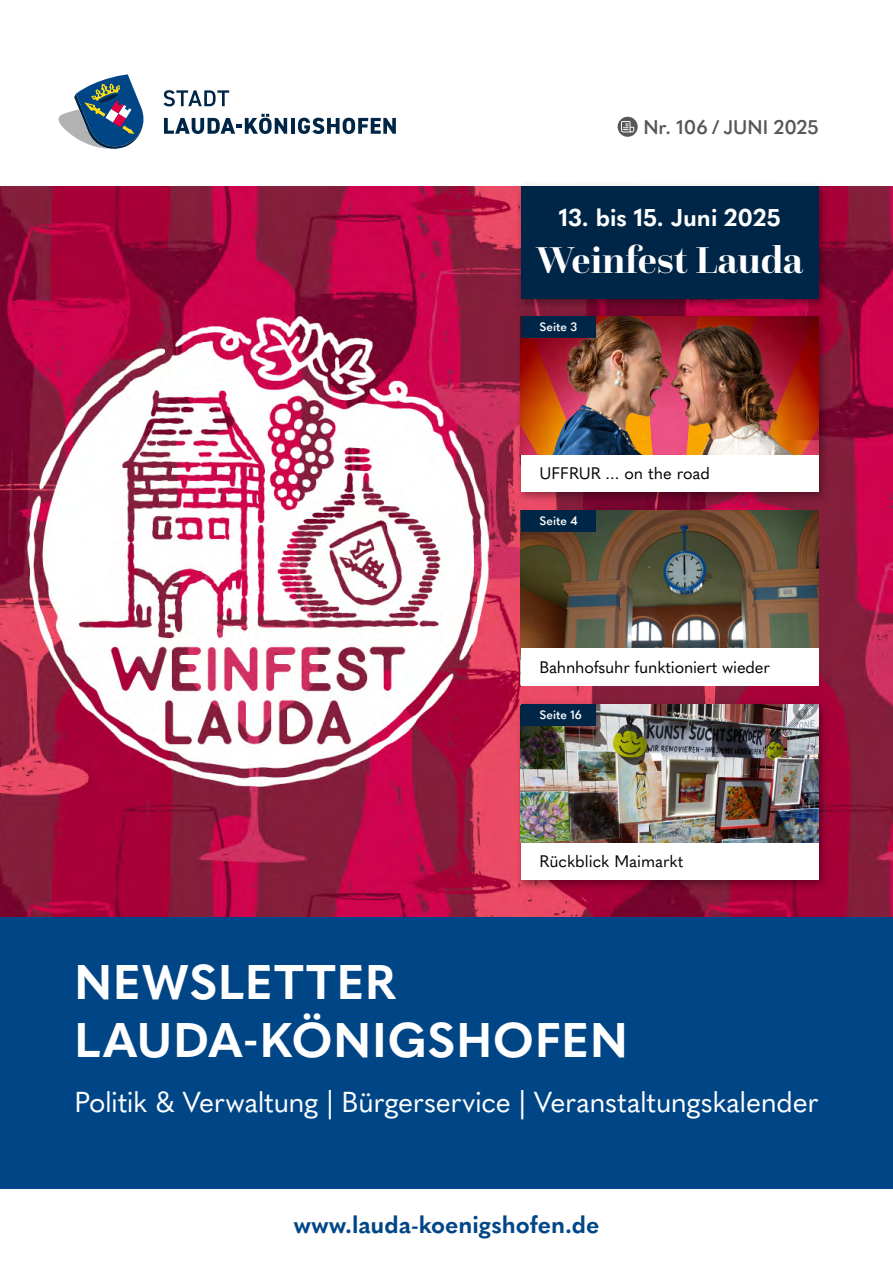
<style>
.page{position:relative;width:893px;height:1263px;background:#fff}
.page>*{position:absolute;margin:0;border:0;box-sizing:border-box;transform-origin:0 0}
.t1{font:700 48px/57.6px "Quasimoda";letter-spacing:.015em;color:#fff}
.t2{font:700 39px "Questa Grande";color:#fff}
.t3{font:28.5px "Quasimoda";letter-spacing:-.015em;color:#fff}
.t4{font:700 24px "Quasimoda";color:#004687}
.t5{font:700 24px "Quasimoda";color:#fff}
.t6{font:600 19.5px "Quasimoda";color:#575756}
.t7{font:16.5px "Quasimoda";letter-spacing:-.005em;color:#000}
.t8{font:600 12px "Quasimoda";color:#fff}
</style>
<div class="page">
<div style="left:0;top:917px;width:893px;height:271px;background:#004687"></div>
<svg style="left:163px;top:90px;width:66px;height:16px"></svg>
<svg style="left:164px;top:114px;width:123px;height:20px"></svg>
<hr style="left:291px;top:118px;width:4px;height:16px;background:#002647">
<svg style="left:298px;top:118px;width:98px;height:16px"></svg>
<svg style="left:58px;top:74px;width:86px;height:75px"></svg>
<img style="left:0;top:186px;width:893px;height:731px">
<div style="left:515px;top:181px;width:314px;height:129px;background:#000;opacity:.4"></div>
<div style="left:521px;top:186px;width:298px;height:112px;background:#002647"></div>
<svg style="left:618px;top:117px;width:20px;height:20px"></svg>
<svg style="left:621px;top:121px;width:13px;height:11px"></svg>
<div style="left:515px;top:311px;width:314px;height:193px;background:#000;opacity:.4"></div>
<div style="left:521px;top:454px;width:298px;height:38px;background:#fff"></div>
<img style="left:521px;top:316px;width:298px;height:138px">
<div style="left:521px;top:316px;width:74px;height:22px;background:#002647"></div>
<img style="left:521px;top:510px;width:298px;height:138px">
<div style="left:521px;top:648px;width:298px;height:37px;background:#fff"></div>
<div style="left:521px;top:510px;width:74px;height:21px;background:#002647"></div>
<div style="left:515px;top:699px;width:314px;height:192px;background:#000;opacity:.4"></div>
<div style="left:521px;top:842px;width:298px;height:37px;background:#fff"></div>
<img style="left:521px;top:704px;width:298px;height:138px">
<div style="left:521px;top:704px;width:74px;height:21px;background:#002647"></div>
<p class="t6" style="left:643px;top:112px;width:177px">Nr. 106 / JUNI 2025</p>
<h3 class="t5" style="left:559px;top:199px;width:223px">13. bis 15. Juni 2025</h3>
<h2 class="t2" style="left:536px;top:236px;width:268px">Weinfest Lauda</h2>
<p class="t8" style="left:539px;top:318px;width:39px">Seite 3</p>
<p class="t7" style="left:539px;top:460px;width:172px">UFFRUR ... on the road</p>
<p class="t8" style="left:539px;top:512px;width:40px">Seite 4</p>
<p class="t7" style="left:539px;top:654px;width:232px">Bahnhofsuhr funktioniert wieder</p>
<p class="t8" style="left:539px;top:705px;width:44px">Seite 16</p>
<p class="t7" style="left:539px;top:848px;width:145px">Rückblick Maimarkt</p>
<h1 class="t1" style="left:74px;top:950px;width:555px">NEWSLETTER<br>LAUDA-KÖNIGSHOFEN</h1>
<h3 class="t3" style="left:74px;top:1080px;width:746px">Politik &amp; Verwaltung | Bürgerservice | Veranstaltungskalender</h3>
<h3 class="t4" style="left:293px;top:1205px;width:308px">www.lauda-koenigshofen.de</h3>
</div>
